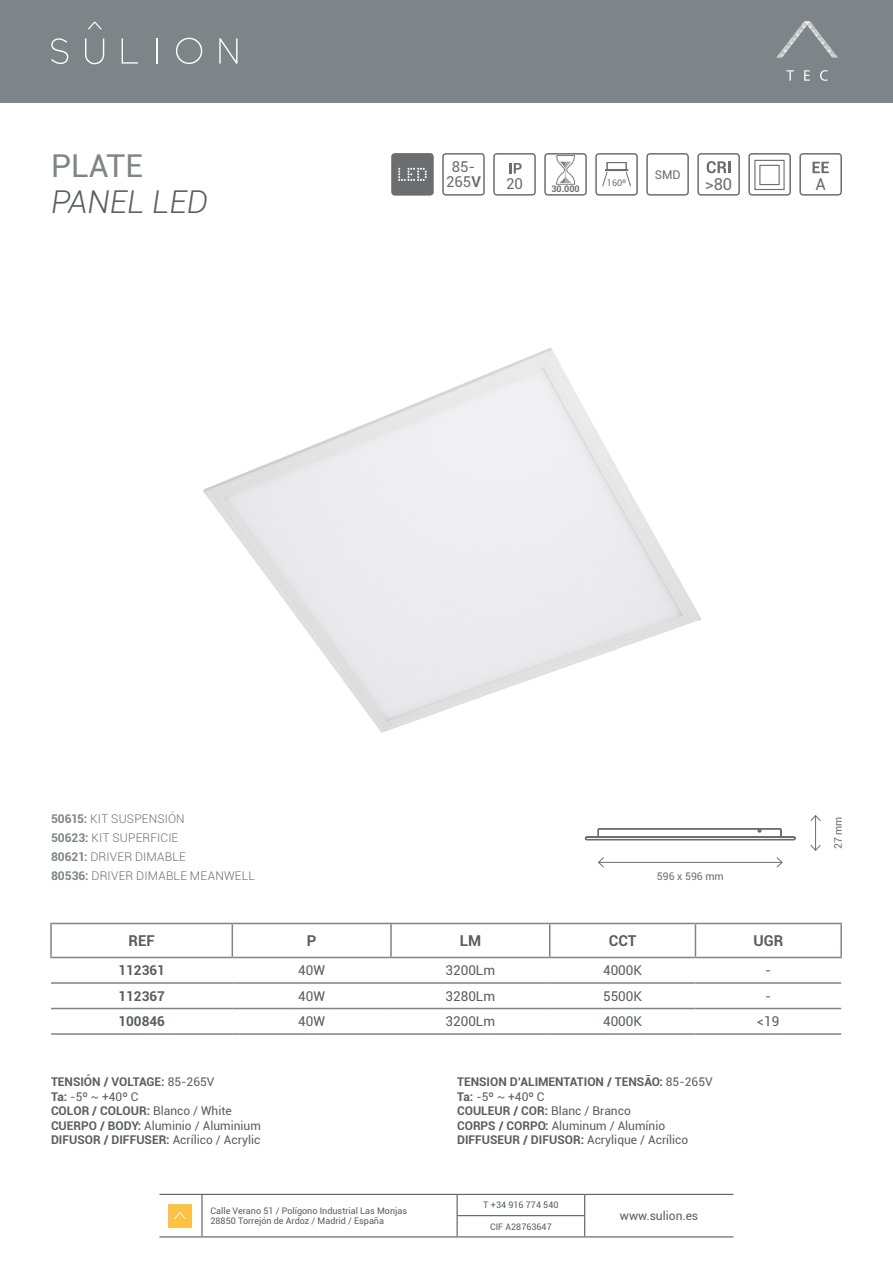
<style>
.page{position:relative;width:893px;height:1263px;background:#fff}
.page>*{position:absolute;margin:0;border:0;box-sizing:border-box;transform-origin:0 0}
.t1{font:italic 300 31.5px "Roboto";color:#595e5e}
.t2{font:31.5px "Roboto";color:#7d8588}
.t3{font:16.5px "Roboto";color:#6c6d70}
.CABECERA_TABLA{font:700 15px "Roboto";color:#595e5e}
.t4{font:15px "Roboto";color:#6c6d70}
.TEXTO_TABLA{font:13.5px "Roboto";color:#595e5e}
.CÓDIGO_TABLA{font:700 13.5px "Roboto";color:#595e5e}
.DATOS_TÉCNICOS{font:700 12px "Roboto";color:#595e5e}
.DATOS_TÉCNICOS-2{font:12px "Roboto";color:#595e5e}
.REFERENCIA{font:300 12px "Roboto";letter-spacing:.015em;color:#6c6d70}
.t5{font:12px "Roboto";color:#6c6d70}
.t6{font:10.5px "Roboto";color:#6c6d70}
.t7{font:9px "Roboto";color:#595e5e}
.t8{font:700 9px "Roboto";color:#6c6d70}
.t9{font:9px "Roboto";color:#6c6d70}
.s1{font-weight:700}
.s2{font-weight:700;color:#7d8588}
.s3{font-weight:400}
</style>
<div class="page">
<div style="left:0;top:0;width:893px;height:102px;background:#7d8588"></div>
<hr style="left:202px;top:1194px;width:255px;height:1px;background:#595e5e">
<hr style="left:201px;top:1195px;width:2px;height:21px;background:#595e5e">
<hr style="left:201px;top:1216px;width:2px;height:20px;background:#595e5e">
<hr style="left:202px;top:1236px;width:255px;height:1px;background:#595e5e">
<hr style="left:457px;top:1194px;width:128px;height:1px;background:#595e5e">
<hr style="left:457px;top:1215px;width:128px;height:1px;background:#595e5e">
<svg style="left:457px;top:1195px;width:1px;height:41px"></svg>
<hr style="left:457px;top:1236px;width:128px;height:1px;background:#595e5e">
<hr style="left:585px;top:1194px;width:148px;height:1px;background:#595e5e">
<svg style="left:584px;top:1195px;width:1px;height:41px"></svg>
<hr style="left:585px;top:1236px;width:148px;height:1px;background:#595e5e">
<hr style="left:159px;top:1194px;width:43px;height:1px;background:#595e5e">
<hr style="left:159px;top:1236px;width:43px;height:1px;background:#595e5e">
<div style="left:168px;top:1204px;width:24px;height:23px;background:#fbc245"></div>
<svg style="left:174px;top:1212px;width:12px;height:7px"></svg>
<svg style="left:51px;top:38px;width:17px;height:26px"></svg>
<svg style="left:85px;top:38px;width:19px;height:26px"></svg>
<svg style="left:122px;top:38px;width:16px;height:26px"></svg>
<svg style="left:157px;top:38px;width:1px;height:26px"></svg>
<svg style="left:176px;top:38px;width:26px;height:26px"></svg>
<svg style="left:219px;top:38px;width:19px;height:26px"></svg>
<svg style="left:88px;top:22px;width:14px;height:7px"></svg>
<svg style="left:786px;top:70px;width:8px;height:11px"></svg>
<svg style="left:804px;top:70px;width:6px;height:11px"></svg>
<svg style="left:820px;top:70px;width:8px;height:11px"></svg>
<svg style="left:776px;top:21px;width:62px;height:37px"></svg>
<div style="left:391px;top:153px;width:43px;height:43px;background:#6c6d70;border-radius:4px"></div>
<svg style="left:398px;top:168px;width:29px;height:13px"></svg>
<svg style="left:493px;top:153px;width:43px;height:43px"></svg>
<svg style="left:595px;top:153px;width:43px;height:43px"></svg>
<svg style="left:646px;top:153px;width:43px;height:43px"></svg>
<svg style="left:697px;top:153px;width:43px;height:43px"></svg>
<svg style="left:748px;top:153px;width:43px;height:43px"></svg>
<svg style="left:799px;top:153px;width:43px;height:43px"></svg>
<hr style="left:50px;top:957px;width:182px;height:1px;background:#7d8588">
<hr style="left:232px;top:957px;width:159px;height:1px;background:#7d8588">
<hr style="left:391px;top:957px;width:159px;height:1px;background:#7d8588">
<hr style="left:550px;top:957px;width:145px;height:1px;background:#7d8588">
<hr style="left:695px;top:957px;width:147px;height:1px;background:#7d8588">
<hr style="left:51px;top:982px;width:181px;height:2px;background:#7d8588">
<hr style="left:232px;top:982px;width:159px;height:2px;background:#7d8588">
<hr style="left:391px;top:982px;width:159px;height:2px;background:#7d8588">
<hr style="left:550px;top:982px;width:145px;height:2px;background:#7d8588">
<hr style="left:695px;top:982px;width:146px;height:2px;background:#7d8588">
<hr style="left:51px;top:1008px;width:181px;height:1px;background:#7d8588">
<hr style="left:232px;top:1008px;width:159px;height:1px;background:#7d8588">
<hr style="left:391px;top:1008px;width:159px;height:1px;background:#7d8588">
<hr style="left:550px;top:1008px;width:145px;height:1px;background:#7d8588">
<hr style="left:695px;top:1008px;width:146px;height:1px;background:#7d8588">
<hr style="left:51px;top:1033px;width:181px;height:2px;background:#7d8588">
<hr style="left:232px;top:1033px;width:159px;height:2px;background:#7d8588">
<hr style="left:391px;top:1033px;width:159px;height:2px;background:#7d8588">
<hr style="left:550px;top:1033px;width:145px;height:2px;background:#7d8588">
<hr style="left:695px;top:1033px;width:146px;height:2px;background:#7d8588">
<hr style="left:50px;top:923px;width:182px;height:1px;background:#7d8588">
<hr style="left:50px;top:924px;width:2px;height:33px;background:#7d8588">
<hr style="left:232px;top:923px;width:159px;height:1px;background:#7d8588">
<hr style="left:232px;top:924px;width:1px;height:33px;background:#7d8588">
<hr style="left:391px;top:923px;width:159px;height:1px;background:#7d8588">
<hr style="left:390px;top:924px;width:2px;height:33px;background:#7d8588">
<hr style="left:550px;top:923px;width:145px;height:1px;background:#7d8588">
<hr style="left:549px;top:924px;width:1px;height:33px;background:#7d8588">
<hr style="left:695px;top:923px;width:147px;height:1px;background:#7d8588">
<hr style="left:695px;top:924px;width:1px;height:33px;background:#7d8588">
<hr style="left:840px;top:924px;width:2px;height:33px;background:#7d8588">
<svg style="left:442px;top:153px;width:43px;height:43px"></svg>
<img style="left:203px;top:348px;width:498px;height:385px">
<hr style="left:815px;top:816px;width:1px;height:34px;background:#6c6d70">
<svg style="left:810px;top:844px;width:11px;height:7px"></svg>
<svg style="left:810px;top:815px;width:11px;height:7px"></svg>
<hr style="left:599px;top:862px;width:183px;height:1px;background:#6c6d70">
<svg style="left:598px;top:857px;width:7px;height:11px"></svg>
<svg style="left:776px;top:857px;width:7px;height:11px"></svg>
<div style="left:585px;top:836px;width:211px;height:4px;border:1px solid #6c6d70;border-radius:2px"></div>
<div style="left:585px;top:837px;width:210px;height:3px;border:1px solid #6c6d70"></div>
<svg style="left:597px;top:828px;width:185px;height:9px"></svg>
<svg style="left:544px;top:153px;width:43px;height:43px"></svg>
<p class="t2" style="left:51px;top:143px;width:93px">PLATE</p>
<p class="t1" style="left:51px;top:180px;width:159px">PANEL LED</p>
<p class="t4" style="left:452px;top:157px;width:25px">85-</p>
<p class="t4" style="left:446px;top:172px;width:36px">265<span class="s1">V</span></p>
<p class="t4" style="left:506px;top:173px;width:18px">20</p>
<p class="t9" style="left:607px;top:176px;width:21px">160º</p>
<p class="t8" style="left:551px;top:183px;width:30px">30.000</p>
<p class="t5" style="left:655px;top:166px;width:27px">SMD</p>
<p class="t3" style="left:705px;top:173px;width:29px">&gt;80</p>
<p class="t3" style="left:815px;top:173px;width:12px">A</p>
<p class="REFERENCIA" style="left:51px;top:811px;width:135px"><span class="s2">50615:</span> KIT SUSPENSIÓN</p>
<p class="REFERENCIA" style="left:51px;top:830px;width:129px"><span class="s2">50623:</span> KIT SUPERFICIE</p>
<p class="REFERENCIA" style="left:51px;top:849px;width:136px"><span class="s2">80621:</span> DRIVER DIMABLE</p>
<p class="REFERENCIA" style="left:51px;top:868px;width:206px"><span class="s2">80536:</span> DRIVER DIMABLE MEANWELL</p>
<p class="t6" style="left:657px;top:869px;width:68px">596 x 596 mm</p>
<p class="CABECERA_TABLA" style="left:129px;top:930px;width:28px">REF</p>
<p class="CABECERA_TABLA" style="left:307px;top:930px;width:11px">P</p>
<p class="CABECERA_TABLA" style="left:460px;top:930px;width:23px">LM</p>
<p class="CABECERA_TABLA" style="left:609px;top:930px;width:29px">CCT</p>
<p class="CABECERA_TABLA" style="left:753px;top:930px;width:31px">UGR</p>
<p class="CÓDIGO_TABLA" style="left:118px;top:961px;width:48px">112361</p>
<p class="TEXTO_TABLA" style="left:298px;top:961px;width:28px">40W</p>
<p class="TEXTO_TABLA" style="left:446px;top:961px;width:51px">3200Lm</p>
<p class="TEXTO_TABLA" style="left:603px;top:961px;width:40px">4000K</p>
<p class="TEXTO_TABLA" style="left:765px;top:961px;width:8px">-</p>
<p class="CÓDIGO_TABLA" style="left:118px;top:986px;width:48px">112367</p>
<p class="TEXTO_TABLA" style="left:298px;top:986px;width:28px">40W</p>
<p class="TEXTO_TABLA" style="left:446px;top:986px;width:51px">3280Lm</p>
<p class="TEXTO_TABLA" style="left:603px;top:986px;width:40px">5500K</p>
<p class="TEXTO_TABLA" style="left:765px;top:986px;width:8px">-</p>
<p class="CÓDIGO_TABLA" style="left:118px;top:1012px;width:48px">100846</p>
<p class="TEXTO_TABLA" style="left:298px;top:1012px;width:28px">40W</p>
<p class="TEXTO_TABLA" style="left:446px;top:1012px;width:51px">3200Lm</p>
<p class="TEXTO_TABLA" style="left:603px;top:1012px;width:40px">4000K</p>
<p class="TEXTO_TABLA" style="left:757px;top:1012px;width:24px">&lt;19</p>
<p class="DATOS_TÉCNICOS" style="left:51px;top:1073px;width:165px">TENSIÓN / VOLTAGE: <span class="s3">85-265V</span></p>
<p class="DATOS_TÉCNICOS-2" style="left:51px;top:1088px;width:89px"><span class="s1">Ta:</span> -5º ~ +40º C</p>
<p class="DATOS_TÉCNICOS" style="left:51px;top:1102px;width:182px">COLOR / COLOUR: <span class="s3">Blanco / White</span></p>
<p class="DATOS_TÉCNICOS-2" style="left:51px;top:1117px;width:211px"><span class="s1">CUERPO / BODY:</span> Aluminio / Aluminium</p>
<p class="DATOS_TÉCNICOS" style="left:51px;top:1131px;width:211px">DIFUSOR / DIFFUSER: <span class="s3">Acrílico / Acrylic</span></p>
<p class="t7" style="left:210px;top:1204px;width:198px">Calle Verano 51 / Polígono Industrial Las Monjas</p>
<p class="t7" style="left:210px;top:1215px;width:175px">28850 Torrejón de Ardoz / Madrid / España</p>
<p class="DATOS_TÉCNICOS" style="left:457px;top:1073px;width:257px">TENSION D’ALIMENTATION / TENSÃO: <span class="s3">85-265V</span></p>
<p class="DATOS_TÉCNICOS-2" style="left:457px;top:1088px;width:89px"><span class="s1">Ta:</span> -5º ~ +40º C</p>
<p class="DATOS_TÉCNICOS" style="left:457px;top:1102px;width:175px">COULEUR / COR: <span class="s3">Blanc / Branco</span></p>
<p class="DATOS_TÉCNICOS-2" style="left:457px;top:1117px;width:210px"><span class="s1">CORPS / CORPO:</span> Aluminum / Alumínio</p>
<p class="DATOS_TÉCNICOS" style="left:457px;top:1131px;width:233px">DIFFUSEUR / DIFUSOR: <span class="s3">Acrylique / Acrílico</span></p>
<p class="t7" style="left:483px;top:1199px;width:77px">T +34 916 774 540</p>
<p class="t7" style="left:490px;top:1220px;width:63px">CIF A28763647</p>
<p class="DATOS_TÉCNICOS-2" style="left:620px;top:1207px;width:80px">www.sulion.es</p>
<p class="t6" style="left:831px;top:849px;width:34px;rotate:-90deg">27 mm</p>
</div>
